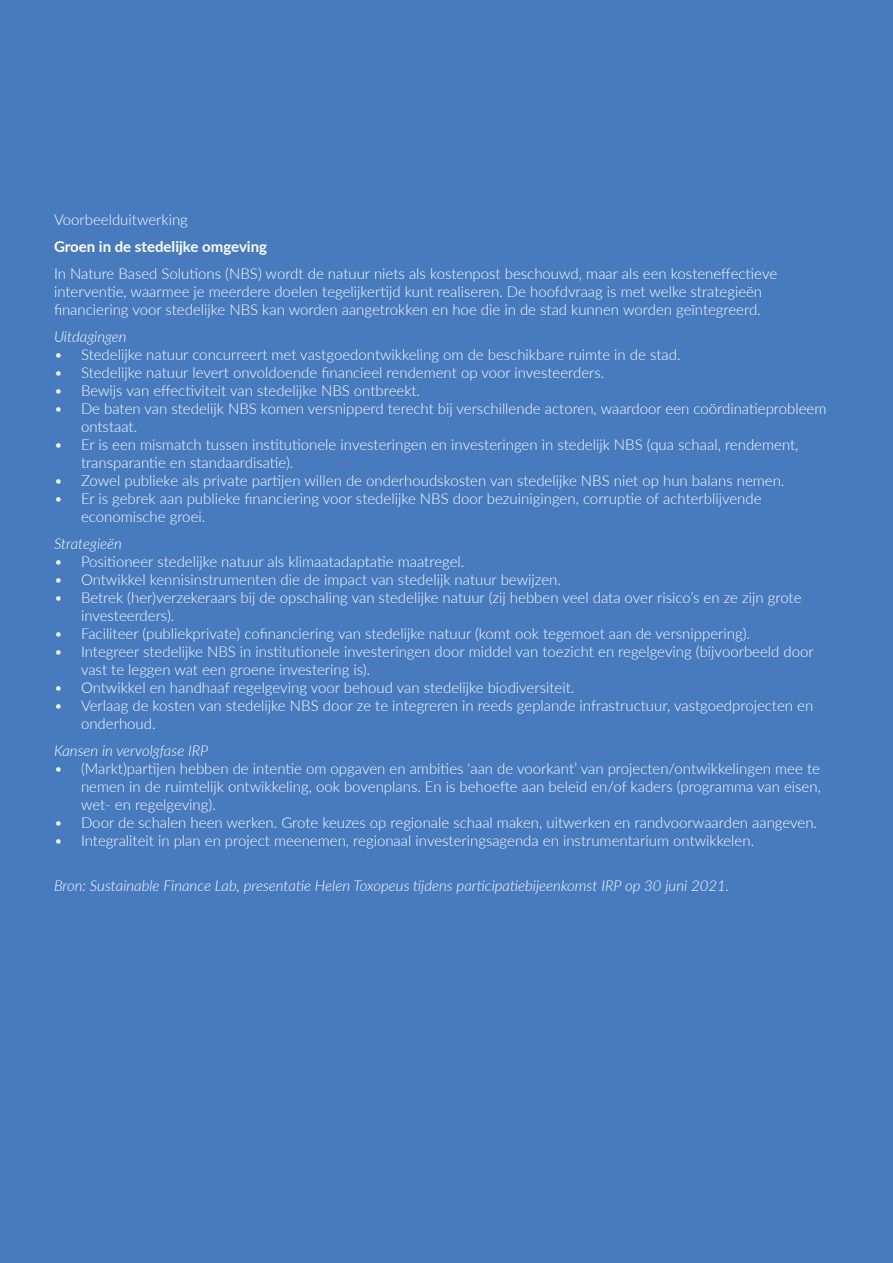
<style>
.page{position:relative;width:893px;height:1263px;background:#477bbe}
.page>*{position:absolute;margin:0;border:0;box-sizing:border-box;transform-origin:0 0}
.t1{font:300 15px/18px "Lato";color:#fff}
.t2{font:italic 300 15px "Lato";color:#fff}
.t3{font:700 15px "Lato";color:#fff}
</style>
<div class="page">
<p class="t1" style="left:54px;top:210px;width:135px">Voorbeelduitwerking</p>
<p class="t3" style="left:54px;top:235px;width:215px">Groen in de stedelijke omgeving</p>
<p class="t1" style="left:54px;top:264px;width:725px">In Nature Based Solutions (NBS) wordt de natuur niets als kostenpost beschouwd, maar als een kosteneffectieve interventie, waarmee je meerdere doelen tegelijkertijd kunt realiseren. De hoofdvraag is met welke strategieën financiering voor stedelijke NBS kan worden aangetrokken en hoe die in de stad kunnen worden geïntegreerd.</p>
<p class="t2" style="left:54px;top:326px;width:74px">Uitdagingen</p>
<p class="t1" style="left:54px;top:345px;width:628px">• Stedelijke natuur concurreert met vastgoedontwikkeling om de beschikbare ruimte in de stad.</p>
<p class="t1" style="left:54px;top:363px;width:552px">• Stedelijke natuur levert onvoldoende financieel rendement op voor investeerders.</p>
<p class="t1" style="left:54px;top:381px;width:368px">• Bewijs van effectiviteit van stedelijke NBS ontbreekt.</p>
<p class="t1" style="left:81px;top:399px;width:747px;text-indent:-27px">• De baten van stedelijk NBS komen versnipperd terecht bij verschillende actoren, waardoor een coördinatieprobleem ontstaat.</p>
<p class="t1" style="left:81px;top:435px;width:719px;text-indent:-27px">• Er is een mismatch tussen institutionele investeringen en investeringen in stedelijk NBS (qua schaal, rendement, transparantie en standaardisatie).</p>
<p class="t1" style="left:54px;top:471px;width:732px">• Zowel publieke als private partijen willen de onderhoudskosten van stedelijke NBS niet op hun balans nemen.</p>
<p class="t1" style="left:81px;top:489px;width:682px;text-indent:-27px">• Er is gebrek aan publieke financiering voor stedelijke NBS door bezuinigingen, corruptie of achterblijvende economische groei.</p>
<p class="t2" style="left:54px;top:533px;width:69px">Strategieën</p>
<p class="t1" style="left:54px;top:552px;width:412px">• Positioneer stedelijke natuur als klimaatadaptatie maatregel.</p>
<p class="t1" style="left:54px;top:570px;width:508px">• Ontwikkel kennisinstrumenten die de impact van stedelijk natuur bewijzen.</p>
<p class="t1" style="left:81px;top:588px;width:722px;text-indent:-27px">• Betrek (her)verzekeraars bij de opschaling van stedelijke natuur (zij hebben veel data over risico’s en ze zijn grote investeerders).</p>
<p class="t1" style="left:54px;top:624px;width:698px">• Faciliteer (publiekprivate) cofinanciering van stedelijke natuur (komt ook tegemoet aan de versnippering).</p>
<p class="t1" style="left:81px;top:642px;width:734px;text-indent:-27px">• Integreer stedelijke NBS in institutionele investeringen door middel van toezicht en regelgeving (bijvoorbeeld door vast te leggen wat een groene investering is).</p>
<p class="t1" style="left:54px;top:678px;width:522px">• Ontwikkel en handhaaf regelgeving voor behoud van stedelijke biodiversiteit.</p>
<p class="t1" style="left:81px;top:696px;width:734px;text-indent:-27px">• Verlaag de kosten van stedelijke NBS door ze te integreren in reeds geplande infrastructuur, vastgoedprojecten en onderhoud.</p>
<p class="t2" style="left:54px;top:740px;width:156px">Kansen in vervolgfase IRP</p>
<p class="t1" style="left:81px;top:759px;width:741px;text-align:justify;text-indent:-27px">• (Markt)partijen hebben de intentie om opgaven en ambities ‘aan de voorkant’ van projecten/ontwikkelingen mee te nemen in de ruimtelijk ontwikkeling, ook bovenplans. En is behoefte aan beleid en/of kaders (programma van eisen, wet- en regelgeving).</p>
<p class="t1" style="left:54px;top:813px;width:765px">• Door de schalen heen werken. Grote keuzes op regionale schaal maken, uitwerken en randvoorwaarden aangeven.</p>
<p class="t1" style="left:54px;top:831px;width:702px">• Integraliteit in plan en project meenemen, regionaal investeringsagenda en instrumentarium ontwikkelen.</p>
<p class="t2" style="left:54px;top:875px;width:677px">Bron: Sustainable Finance Lab, presentatie Helen Toxopeus tijdens participatiebijeenkomst IRP op 30 juni 2021.</p>
</div>
